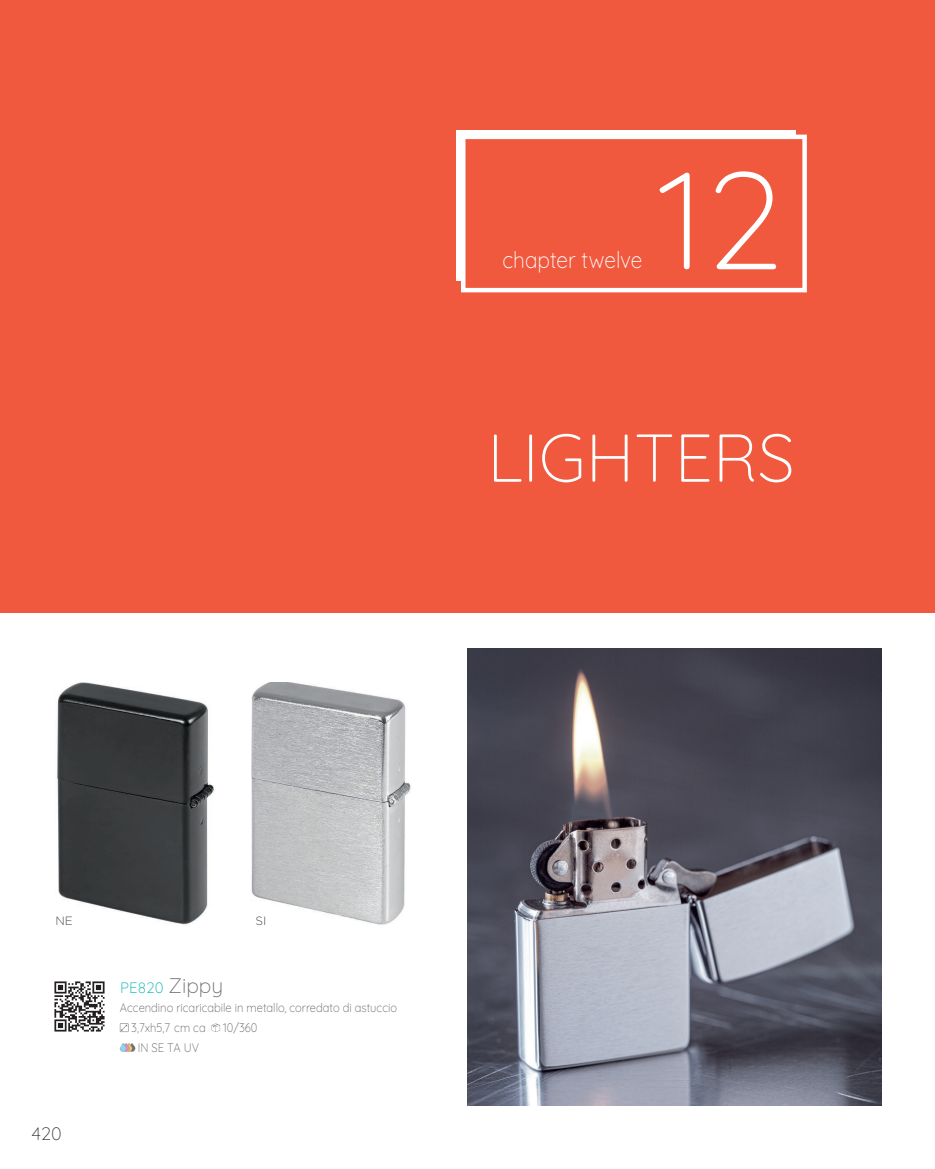
<style>
.page{position:relative;width:935px;height:1169px;background:#fff}
.page>*{position:absolute;margin:0;border:0;box-sizing:border-box;transform-origin:0 0}
.t1{font:300 137.85px "Quicksand";color:#fff}
.t2{font:300 67.5px "Quicksand";color:#fff}
.t3{font:300 23.1px "Quicksand";color:#fff;scale:.91 1}
.t4{font:300 18px "Quicksand";color:#3e3e3f}
.t5{font:300 15px "Quicksand";color:#00b4ac}
.t6{font:300 12.3px "Quicksand";color:#636366;scale:.91 1}
.t7{font:300 12px "Gotham Rounded";color:#4b4c4d}
.s1{font-size:21px;color:#6c6d70}
</style>
<div class="page">
<div style="left:0;top:0;width:935px;height:612px;background:#f0593e"></div>
<div style="left:456px;top:130px;width:339px;height:151px;background:#fff"></div>
<div style="left:463px;top:137px;width:341px;height:153px;background:#f0593e"></div>
<div style="left:461px;top:135px;width:346px;height:157px;border:4px solid #fff"></div>
<img style="left:467px;top:648px;width:414px;height:457px">
<img style="left:57px;top:682px;width:157px;height:243px">
<img style="left:251px;top:682px;width:160px;height:243px">
<svg style="left:120px;top:1043px;width:15px;height:8px"></svg>
<svg style="left:120px;top:1023px;width:8px;height:9px"></svg>
<svg style="left:212px;top:1023px;width:8px;height:9px"></svg>
<img style="left:54px;top:981px;width:51px;height:51px">
<h3 class="t3" style="left:502px;top:242px;width:155px">chapter twelve</h3>
<h1 class="t1" style="left:659px;top:113px;width:126px">12</h1>
<h2 class="t2" style="left:487px;top:405px;width:309px">LIGHTERS</h2>
<p class="t7" style="left:55px;top:913px;width:19px">NE</p>
<p class="t7" style="left:255px;top:913px;width:12px">SI</p>
<p class="t5" style="left:120px;top:975px;width:104px">PE820 <span class="s1">Zippy</span></p>
<h3 class="t4" style="left:32px;top:1119px;width:32px">420</h3>
<p class="t6" style="left:120px;top:998px;width:306px">Accendino ricaricabile in metallo, corredato di astuccio</p>
<p class="t6" style="left:138px;top:1038px;width:69px">IN SE TA UV</p>
<p class="t6" style="left:131px;top:1018px;width:83px">3,7xh5,7 cm ca</p>
<p class="t6" style="left:223px;top:1018px;width:39px">10/360</p>
</div>
